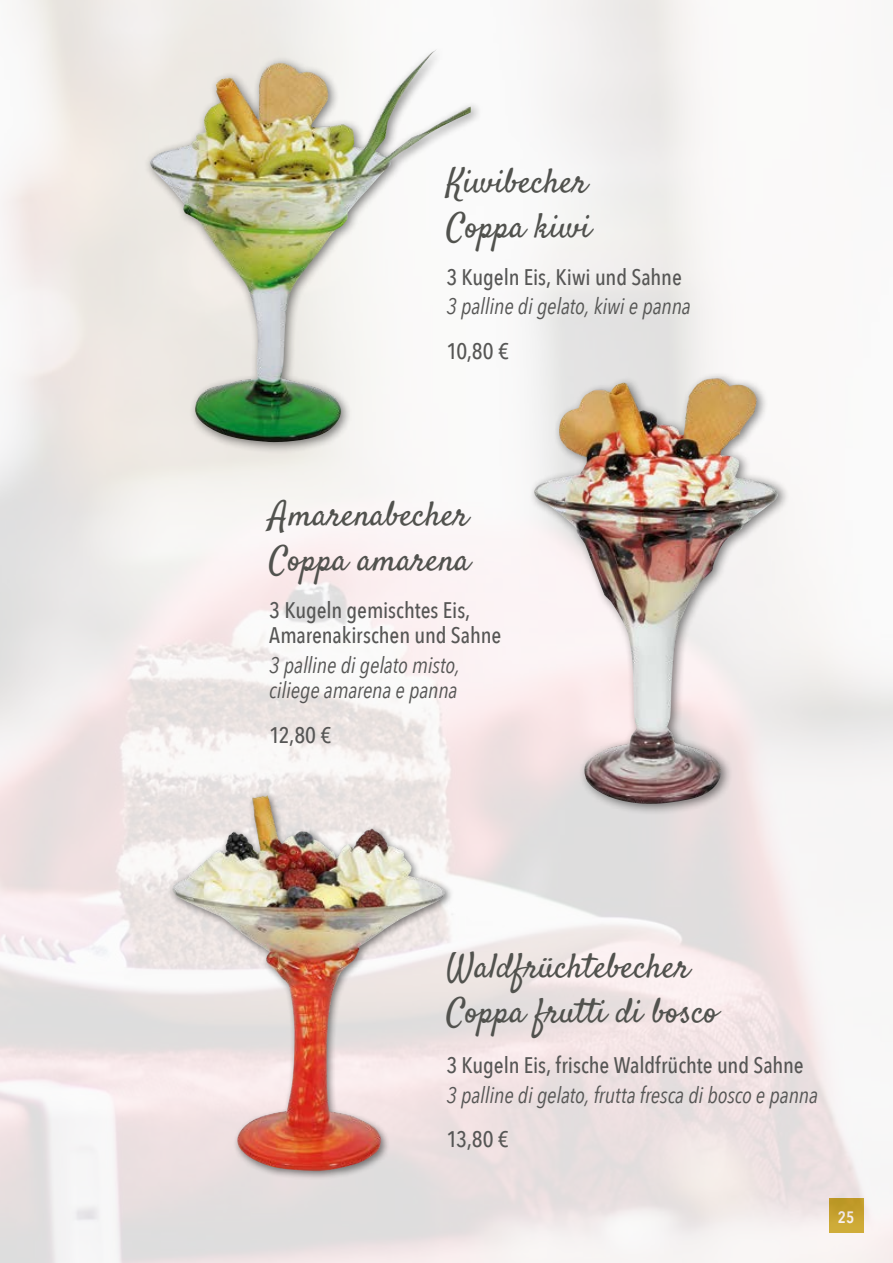
<style>
.page{position:relative;width:893px;height:1263px;background:#fff}
.page>*{position:absolute;margin:0;border:0;box-sizing:border-box;transform-origin:0 0}
.t1{font:34.5px/45px "Satisfy";color:#51524e}
.t2{font:500 22.5px/25.5px "Avenir Next Condensed";letter-spacing:-.005em;color:#565655}
.t3{font:italic 22.5px/25.5px "Avenir Next Condensed";letter-spacing:-.01em;color:#565655}
.t4{font:600 16.5px "Avenir Next Condensed";color:#fff}
</style>
<div class="page">
<img style="left:0;top:0;width:893px;height:1263px">
<div style="left:144px;top:45px;width:339px;height:409px;background:#000;opacity:.5"></div>
<img style="left:148px;top:52px;width:323px;height:391px">
<div style="left:528px;top:372px;width:262px;height:444px;background:#000;opacity:.5"></div>
<img style="left:533px;top:378px;width:247px;height:428px">
<div style="left:167px;top:791px;width:287px;height:390px;background:#000;opacity:.5"></div>
<img style="left:171px;top:795px;width:274px;height:376px">
<h1 class="t1" style="left:446px;top:161px;width:146px">Kiwibecher<br>Coppa kiwi</h1>
<p class="t2" style="left:446px;top:264px;width:237px">3 Kugeln Eis, Kiwi und Sahne</p>
<p class="t3" style="left:446px;top:294px;width:246px">3 palline di gelato, kiwi e panna</p>
<p class="t2" style="left:446px;top:338px;width:64px">10,80 €</p>
<h1 class="t1" style="left:269px;top:494px;width:203px">Amarenabecher<br>Coppa amarena</h1>
<p class="t2" style="left:269px;top:597px;width:234px">3 Kugeln gemischtes Eis,<br>Amarenakirschen und Sahne</p>
<p class="t3" style="left:269px;top:652px;width:192px">3 palline di gelato misto, ciliege amarena e panna</p>
<p class="t2" style="left:269px;top:722px;width:63px">12,80 €</p>
<h1 class="t1" style="left:446px;top:947px;width:273px">Waldfrüchtebecher<br>Coppa frutti di bosco</h1>
<p class="t2" style="left:446px;top:1052px;width:359px">3 Kugeln Eis, frische Waldfrüchte und Sahne</p>
<p class="t3" style="left:446px;top:1082px;width:373px">3 palline di gelato, frutta fresca di bosco e panna</p>
<p class="t2" style="left:446px;top:1126px;width:64px">13,80 €</p>
<p class="t4" style="left:838px;top:1203px;width:18px">25</p>
</div>
